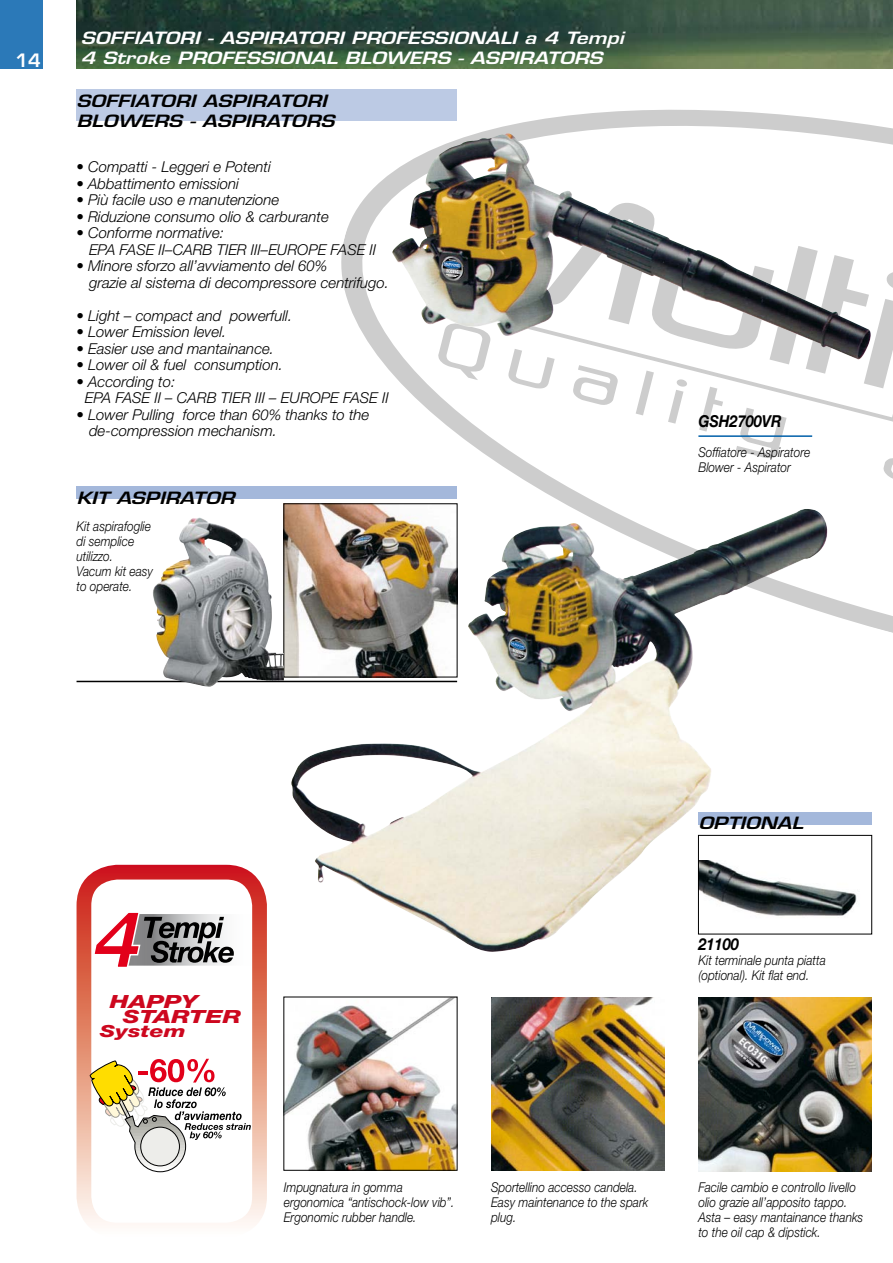
<style>
.page{position:relative;width:893px;height:1263px;background:#fff}
.page>*{position:absolute;margin:0;border:0;box-sizing:border-box;transform-origin:0 0}
.t1{font:italic 800 18.15px/15.6px "Helvetica Neue LT Std";color:#cd071e;scale:1.4 1}
.t2{font:600 18px "Eurostile LT Std";color:#fff}
.t3{font:italic 800 16.65px "Helvetica Neue LT Std";color:#cd071e;scale:1.4 1}
.t4{font:italic 600 16.5px/19.8px "Eurostile LT Std";color:#fff;scale:1.25 1}
.t5{font:italic 600 16.5px/19.8px "Eurostile LT Std";color:#000;scale:1.25 1}
.t6{font:italic 700 16.5px "Helvetica Neue LT Std";color:#000;scale:.88 1}
.t7{font:italic 300 15px/16.5px "Helvetica Neue LT Std";color:#000}
.t8{font:italic 300 13.5px/15px "Helvetica Neue LT Std";color:#000;scale:.88 1}
</style>
<div class="page">
<div style="left:0;top:0;width:43px;height:69px;background:#2b79b8"></div>
<img style="left:77px;top:0;width:816px;height:69px">
<img style="left:291px;top:677px;width:542px;height:275px">
<svg style="left:309px;top:109px;width:584px;height:613px"></svg>
<div style="left:77px;top:486px;width:380px;height:13px;background:#a4b8db"></div>
<img style="left:286px;top:506px;width:169px;height:169px">
<hr style="left:77px;top:681px;width:380px;height:1px;background:#000">
<img style="left:152px;top:517px;width:132px;height:170px">
<img style="left:698px;top:998px;width:174px;height:173px">
<img style="left:491px;top:997px;width:173px;height:173px">
<img style="left:286px;top:999px;width:169px;height:169px">
<img style="left:700px;top:860px;width:157px;height:72px">
<div style="left:698px;top:835px;width:174px;height:99px;border:1px solid #000"></div>
<div style="left:698px;top:812px;width:174px;height:12px;background:#a4b8db"></div>
<hr style="left:698px;top:435px;width:114px;height:2px;background:#0060a9">
<svg style="left:94px;top:912px;width:140px;height:55px"></svg>
<div style="left:77px;top:865px;width:190px;height:372px;border:15px solid #fff;border-radius:33px"></div>
<svg style="left:90px;top:1059px;width:161px;height:113px"></svg>
<div style="left:77px;top:89px;width:380px;height:31px;background:#bccae4"></div>
<img style="left:392px;top:133px;width:482px;height:230px">
<p class="t2" style="left:15px;top:49px;width:27px">14</p>
<p class="t4" style="left:81px;top:28px;width:436px">SOFFIATORI - ASPIRATORI PROFESSIONALI a 4 Tempi<br>4 Stroke PROFESSIONAL BLOWERS - ASPIRATORS</p>
<p class="t5" style="left:77px;top:91px;width:208px">SOFFIATORI ASPIRATORI<br>BLOWERS - ASPIRATORS</p>
<p class="t7" style="left:77px;top:159px;width:196px">• Compatti - Leggeri e Potenti</p>
<p class="t7" style="left:77px;top:175px;width:164px">• Abbattimento emissioni</p>
<p class="t7" style="left:77px;top:192px;width:204px">• Più facile uso e manutenzione</p>
<p class="t7" style="left:77px;top:208px;width:254px">• Riduzione consumo olio &amp; carburante</p>
<p class="t7" style="left:89px;top:225px;width:289px;text-indent:-13px">• Conforme normative:<br>EPA FASE II–CARB TIER III–EUROPE FASE II</p>
<p class="t7" style="left:89px;top:258px;width:302px;text-indent:-13px">• Minore sforzo all’avviamento del 60%<br>grazie al sistema di decompressore centrifugo.</p>
<p class="t7" style="left:77px;top:307px;width:217px">• Light – compact and powerfull.</p>
<p class="t7" style="left:77px;top:324px;width:151px">• Lower Emission level.</p>
<p class="t7" style="left:77px;top:340px;width:199px">• Easier use and mantainance.</p>
<p class="t7" style="left:77px;top:357px;width:208px">• Lower oil &amp; fuel consumption.</p>
<p class="t7" style="left:85px;top:373px;width:305px;text-indent:-8px">• According to:<br>EPA FASE II – CARB TIER III – EUROPE FASE II</p>
<p class="t7" style="left:89px;top:406px;width:282px;text-indent:-13px">• Lower Pulling force than 60% thanks to the de-compression mechanism.</p>
<p class="t5" style="left:77px;top:488px;width:128px">KIT ASPIRATOR</p>
<p class="t8" style="left:77px;top:519px;width:89px">Kit aspirafoglie di semplice utilizzo.<br>Vacum kit easy to operate.</p>
<p class="t6" style="left:698px;top:411px;width:96px">GSH2700VR</p>
<p class="t8" style="left:698px;top:444px;width:129px">Soffiatore - Aspiratore<br>Blower - Aspirator</p>
<p class="t1" style="left:123px;top:993px;width:86px;text-indent:-13px">HAPPY<br>STARTER</p>
<p class="t3" style="left:100px;top:1021px;width:63px">System</p>
<p class="t5" style="left:698px;top:814px;width:85px">OPTIONAL</p>
<p class="t6" style="left:698px;top:934px;width:47px">21100</p>
<p class="t8" style="left:698px;top:953px;width:146px">Kit terminale punta piatta (optional). Kit flat end.</p>
<p class="t8" style="left:284px;top:1180px;width:195px">Impugnatura in gomma ergonomica “antischock-low vib”.<br>Ergonomic rubber handle.</p>
<p class="t8" style="left:491px;top:1179px;width:180px">Sportellino accesso candela.<br>Easy maintenance to the spark plug.</p>
<p class="t8" style="left:698px;top:1179px;width:189px">Facile cambio e controllo livello olio grazie all’apposito tappo.<br>Asta – easy mantainance thanks to the oil cap &amp; dipstick.</p>
</div>
